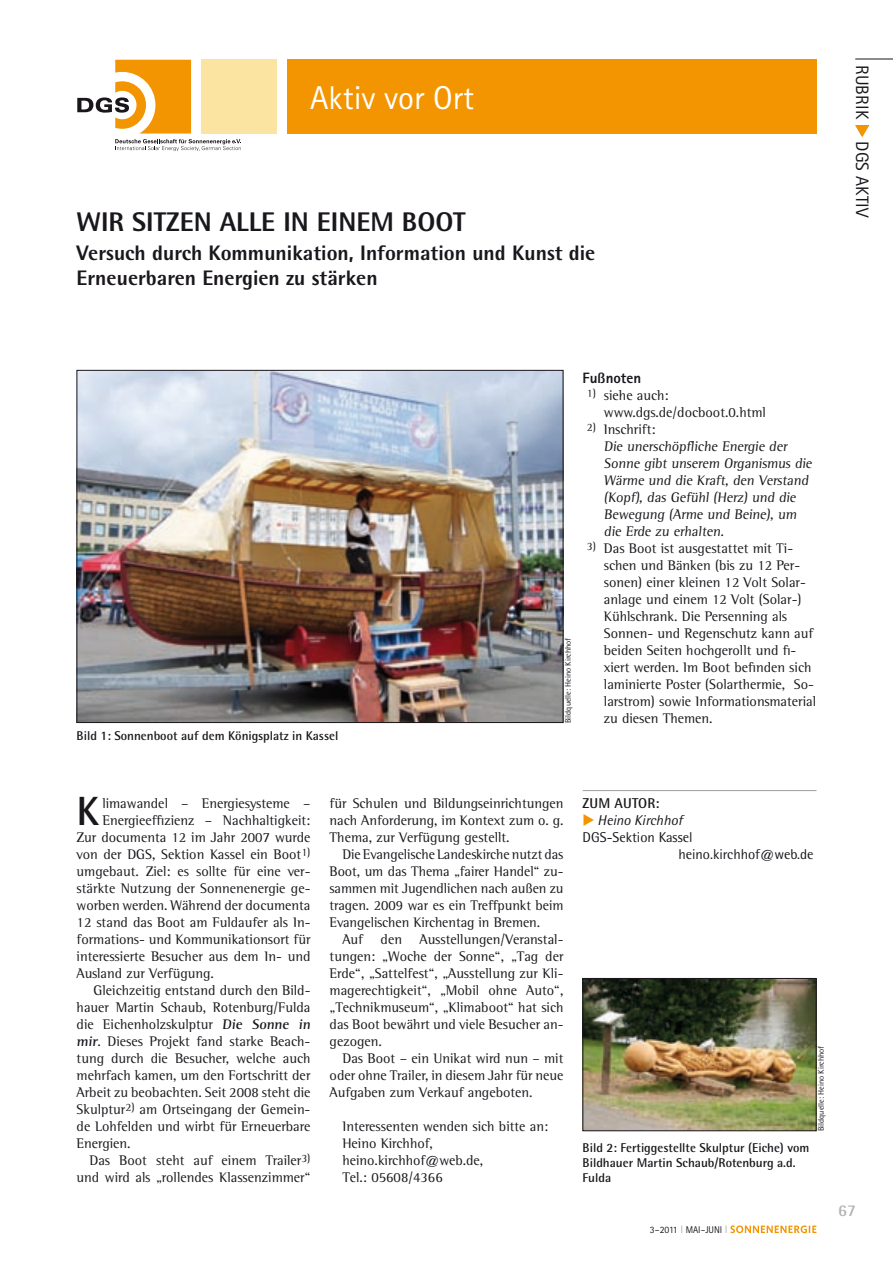
<style>
.page{position:relative;width:893px;height:1263px;background:#fff}
.page>*{position:absolute;margin:0;border:0;box-sizing:border-box;transform-origin:0 0}
.t1{font:700 40.8px "Rotis Semi Sans Std";color:#1a171c}
.t2{font:33px "Rotis Sans Serif Std";color:#fff}
.t3{font:800 27px "Rotis Semi Sans Std";color:#1a171c}
.t4{font:800 21px/25.5px "Rotis Semi Sans Std";color:#1a171c}
.t5{font:18px "Rotis Sans Serif Std";letter-spacing:.01em;color:#1a171c}
.t6{font:700 16.5px "Rotis Semi Sans Std";color:#b1b3b4}
.t7{font:800 15px "Rotis Sans Serif Std";color:#1a171c}
.t8{font:14.25px/17px "Rotis Semi Serif Std";color:#1a171c;text-align:justify}
.t9{font:14.25px "Rotis Semi Sans Std";color:#1a171c}
.t10{font:italic 14.25px "Rotis Semi Sans Std";color:#1a171c}
.t11{font:700 14.25px "Rotis Semi Sans Std";letter-spacing:.01em;color:#1a171c}
.t12{font:700 12.75px/15px "Rotis Semi Sans Std";color:#1a171c}
.t13{font:9.75px "Rotis Sans Serif Std";color:#1a171c}
.t14{font:8.25px "Rotis Semi Sans Std";color:#1a171c}
.s1{color:#0076bd}
.s2{font-weight:700}
.s3{color:#f39500}
.s4{font-size:10.8px;color:#b1b3b4}
</style>
<div class="page">
<svg style="left:730px;top:1225px;width:86px;height:8px"></svg>
<hr style="left:855px;top:59px;width:38px;height:1px;background:#1a171c">
<svg style="left:855px;top:125px;width:14px;height:12px"></svg>
<div style="left:202px;top:60px;width:75px;height:74px;background:#fbe4a2"></div>
<svg style="left:77px;top:60px;width:164px;height:91px"></svg>
<div style="left:287px;top:60px;width:529px;height:74px;background:#f39500"></div>
<hr style="left:583px;top:790px;width:233px;height:1px;background:#9d9ea0">
<img style="left:79px;top:372px;width:482px;height:349px">
<img style="left:584px;top:980px;width:230px;height:149px">
<div style="left:582px;top:978px;width:234px;height:153px;border:1px solid #1a171c"></div>
<h2 class="t2" style="left:310px;top:78px;width:165px">Aktiv vor Ort</h2>
<h3 class="t3" style="left:77px;top:205px;width:390px">Wir sitzen alle in einem Boot</h3>
<h3 class="t4" style="left:77px;top:239px;width:520px">Versuch durch Kommunikation, Information und Kunst die<br>Erneuerbaren Energien zu stärken</h3>
<p class="t5" style="left:873px;top:65px;width:155px;rotate:90deg">RU BRIK <span class="s1">◆</span> DGS AKTIV</p>
<p class="t12" style="left:77px;top:728px;width:263px">Bild 1: Sonnenboot auf dem Königsplatz in Kassel</p>
<p class="t14" style="left:563px;top:723px;width:87px;rotate:-90deg">Bildquelle: Heino Kirchhof</p>
<p class="t7" style="left:583px;top:368px;width:60px">Fußnoten</p>
<p class="t8" style="left:604px;top:386px;width:164px;text-indent:-17px"><sup>1)</sup> siehe auch: www.dgs.de/docboot.0.html</p>
<p class="t8" style="left:604px;top:420px;width:212px;text-align:left;text-indent:-17px"><sup>2)</sup> Inschrift:<br>Die unerschöpfliche Energie der<br>Sonne gibt unserem Organismus die<br>Wärme und die Kraft, den Verstand (Kopf), das Gefühl (Herz) und die<br>Bewegung (Arme und Beine), um die Erde zu erhalten.</p>
<p class="t8" style="left:604px;top:539px;width:214px;text-align:left;text-indent:-17px"><sup>3)</sup> Das Boot ist ausgestattet mit Ti&shy;schen und Bänken (bis zu 12 Per&shy;sonen) einer kleinen 12 Volt Solar&shy;anlage und einem 12 Volt (Solar-)<br>Kühlschrank. Die Persenning als Sonnen- und Regenschutz kann auf beiden Seiten hochgerollt und fi&shy;xiert werden. Im Boot befinden sich laminierte Poster (Solarthermie, So&shy;larstrom) sowie Informationsmaterial zu diesen Themen.</p>
<h1 class="t1" style="left:77px;top:786px;width:24px">K</h1>
<p class="t8" style="left:102px;top:795px;width:210px">limawandel – Energiesysteme –</p>
<p class="t8" style="left:102px;top:812px;width:210px">Energieeffizienz – Nachhaltigkeit:</p>
<p class="t8" style="left:77px;top:829px;width:235px">Zur documenta 12 im Jahr 2007 wurde</p>
<p class="t8" style="left:77px;top:846px;width:235px">von der DGS, Sektion Kassel ein Boot<sup>1)</sup></p>
<p class="t8" style="left:77px;top:863px;width:235px">umgebaut. Ziel: es sollte für eine ver-</p>
<p class="t8" style="left:77px;top:880px;width:235px">stärkte Nutzung der Sonnenenergie ge-</p>
<p class="t8" style="left:77px;top:897px;width:235px">worben werden. Während der documenta</p>
<p class="t8" style="left:77px;top:914px;width:235px">12 stand das Boot am Fuldaufer als In-</p>
<p class="t8" style="left:77px;top:931px;width:235px">formations- und Kommunikationsort für</p>
<p class="t8" style="left:77px;top:948px;width:235px">interessierte Besucher aus dem In- und</p>
<p class="t8" style="left:77px;top:965px;width:139px">Ausland zur Verfügung.</p>
<p class="t8" style="left:94px;top:982px;width:218px">Gleichzeitig entstand durch den Bild-</p>
<p class="t8" style="left:77px;top:999px;width:235px">hauer Martin Schaub, Rotenburg/Fulda</p>
<p class="t8" style="left:77px;top:1016px;width:237px">die Eichenholzskulptur <span class="s2">Die Sonne in</span></p>
<p class="t8" style="left:77px;top:1033px;width:235px"><span class="s2">mir</span>. Dieses Projekt fand starke Beach-</p>
<p class="t8" style="left:77px;top:1050px;width:235px">tung durch die Besucher, welche auch</p>
<p class="t8" style="left:77px;top:1067px;width:235px">mehrfach kamen, um den Fortschritt der</p>
<p class="t8" style="left:77px;top:1084px;width:235px">Arbeit zu beobachten. Seit 2008 steht die</p>
<p class="t8" style="left:77px;top:1101px;width:235px">Skulptur<sup>2)</sup> am Ortseingang der Gemein-</p>
<p class="t8" style="left:77px;top:1118px;width:235px">de Lohfelden und wirbt für Erneuerbare</p>
<p class="t8" style="left:77px;top:1135px;width:56px">Energien.</p>
<p class="t8" style="left:89px;top:1152px;width:223px">Das Boot steht auf einem Trailer<sup>3)</sup></p>
<p class="t8" style="left:77px;top:1169px;width:235px">und wird als „rollendes Klassenzimmer“</p>
<p class="t8" style="left:330px;top:795px;width:235px">für Schulen und Bildungseinrichtungen nach Anforderung, im Kontext zum o. g.<br>Thema, zur Verfügung gestellt.</p>
<p class="t8" style="left:330px;top:846px;width:235px;text-indent:13px">Die Evangelische Landeskirche nutzt das Boot, um das Thema „fairer Handel“ zu&shy;sammen mit Jugendlichen nach außen zu tragen. 2009 war es ein Treffpunkt beim Evangelischen Kirchentag in Bremen.</p>
<p class="t8" style="left:330px;top:931px;width:235px;text-indent:13px">Auf den Ausstellungen/Veranstal&shy;tungen: „Woche der Sonne“, „Tag der Erde“, „Sattelfest“, „Ausstellung zur Kli&shy;magerechtigkeit“, „Mobil ohne Auto“, „Technikmuseum“, „Klimaboot“ hat sich das Boot bewährt und viele Besucher an&shy;gezogen.</p>
<p class="t8" style="left:330px;top:1050px;width:235px;text-indent:13px">Das Boot – ein Unikat wird nun – mit oder ohne Trailer, in diesem Jahr für neue Aufgaben zum Verkauf angeboten.</p>
<p class="t8" style="left:342px;top:1118px;width:207px;text-align:left">Interessenten wenden sich bitte an:<br>Heino Kirchhof, heino.kirchhof@web.de,<br>Tel.: 05608/4366</p>
<p class="t11" style="left:583px;top:794px;width:78px">Zum Autor :</p>
<p class="t10" style="left:583px;top:812px;width:101px"><span class="s3">◆</span> Heino Kirchhof</p>
<p class="t9" style="left:583px;top:829px;width:111px">DGS-Sektion Kassel</p>
<p class="t9" style="left:678px;top:846px;width:137px">heino.kirchhof@web.de</p>
<p class="t12" style="left:583px;top:1140px;width:228px">Bild 2: Fertiggestellte Skulptur (Eiche) vom<br>Bildhauer Martin Schaub/Rotenburg a.d.<br>Fulda</p>
<p class="t14" style="left:816px;top:1131px;width:87px;rotate:-90deg">Bildquelle: Heino Kirchhof</p>
<p class="t13" style="left:650px;top:1223px;width:79px">3–2011 <span class="s4">I</span> Mai–Juni <span class="s4">I</span></p>
<p class="t6" style="left:838px;top:1200px;width:19px">67</p>
</div>
